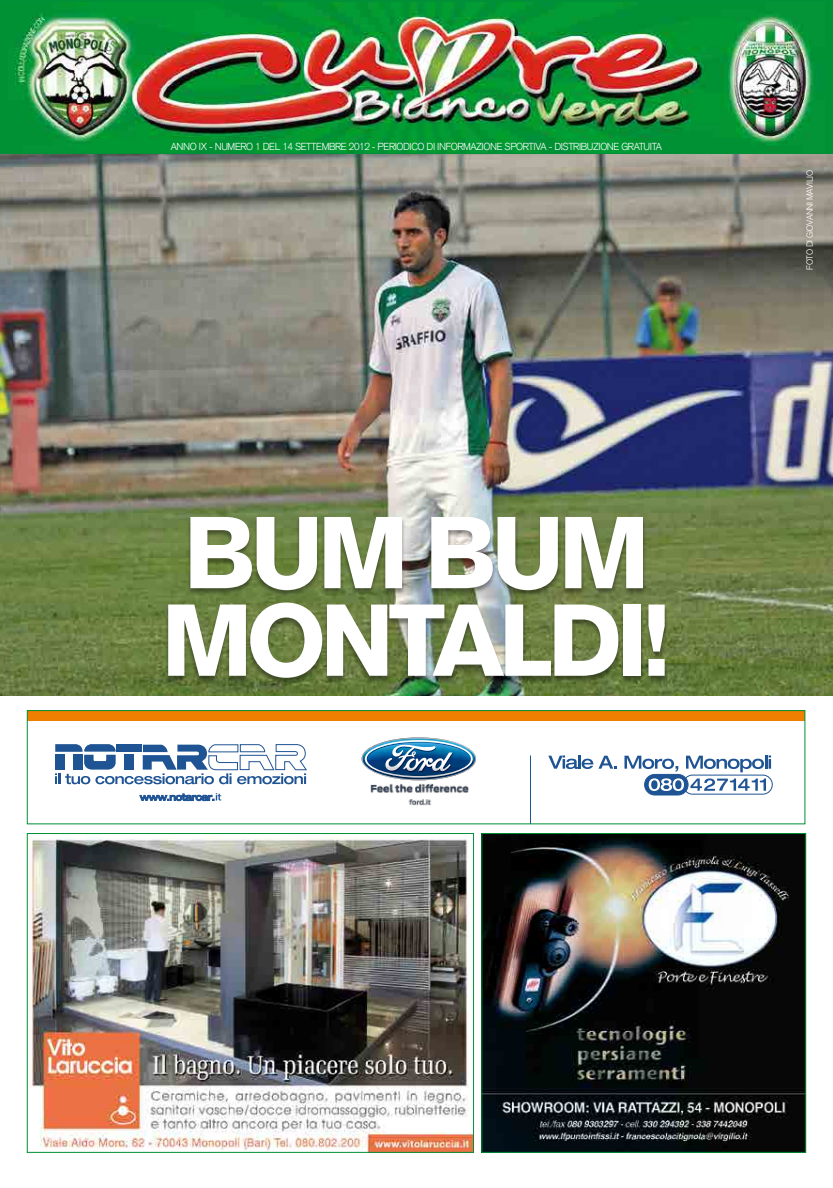
<style>
.page{position:relative;width:833px;height:1188px;background:#fff}
.page>*{position:absolute;margin:0;border:0;box-sizing:border-box;transform-origin:0 0}
.t1{font:900 100px/87.5px "Akzidenz Grotesk";letter-spacing:-.06em;color:#fff}
.t2{font:300 10px "Akzidenz Grotesk";letter-spacing:-.04em;color:#fff}
.t3{font:300 8.75px "Akzidenz Grotesk";letter-spacing:-.04em;color:#fff}
</style>
<div class="page">
<div style="left:0;top:0;width:833px;height:154px;background:#009037"></div>
<img style="left:15px;top:2px;width:798px;height:150px">
<img style="left:0;top:154px;width:833px;height:541px">
<div style="left:164px;top:517px;width:504px;height:167px;background:#000;opacity:.4"></div>
<img style="left:483px;top:835px;width:321px;height:315px">
<div style="left:481px;top:833px;width:325px;height:319px;border:1px solid #009037"></div>
<hr style="left:530px;top:755px;width:1px;height:68px;background:#1f5494">
<div style="left:27px;top:710px;width:778px;height:10px;background:#ee7f00"></div>
<svg style="left:548px;top:755px;width:69px;height:13px"></svg>
<svg style="left:624px;top:755px;width:54px;height:16px"></svg>
<svg style="left:686px;top:755px;width:85px;height:17px"></svg>
<svg style="left:644px;top:774px;width:44px;height:20px"></svg>
<div style="left:644px;top:774px;width:44px;height:20px;border:1px solid #1f5494;border-radius:10px"></div>
<div style="left:683px;top:774px;width:89px;height:20px;border:1px solid #1f5494;border-radius:9px"></div>
<svg style="left:648px;top:778px;width:36px;height:12px"></svg>
<svg style="left:690px;top:778px;width:76px;height:12px"></svg>
<svg style="left:140px;top:793px;width:81px;height:7px"></svg>
<svg style="left:55px;top:744px;width:252px;height:40px"></svg>
<img style="left:370px;top:783px;width:99px;height:23px">
<svg style="left:361px;top:737px;width:115px;height:43px"></svg>
<img style="left:362px;top:737px;width:66px;height:23px">
<img style="left:409px;top:757px;width:67px;height:23px">
<img style="left:365px;top:739px;width:108px;height:38px">
<img style="left:403px;top:752px;width:49px;height:19px">
<img style="left:385px;top:744px;width:50px;height:26px">
<div style="left:27px;top:710px;width:778px;height:113px;border:1px solid #009037"></div>
<img style="left:29px;top:839px;width:443px;height:311px">
<div style="left:27px;top:833px;width:447px;height:319px;border:1px solid #009037"></div>
<p class="t2" style="left:171px;top:140px;width:492px">ANNO IX - NUMERO 1 DEL 14 SETTEMBRE 2012 - PERIODICO DI INFORMAZIONE SPORTIVA - DISTRIBUZIONE GRATUITA</p>
<h1 class="t1" style="left:162px;top:508px;width:511px">BUM BUM<br>MONTALDI!</h1>
<p class="t3" style="left:805px;top:270px;width:101px;rotate:-90deg">FOTO DI GIOVANNI MAVILIO</p>
</div>
